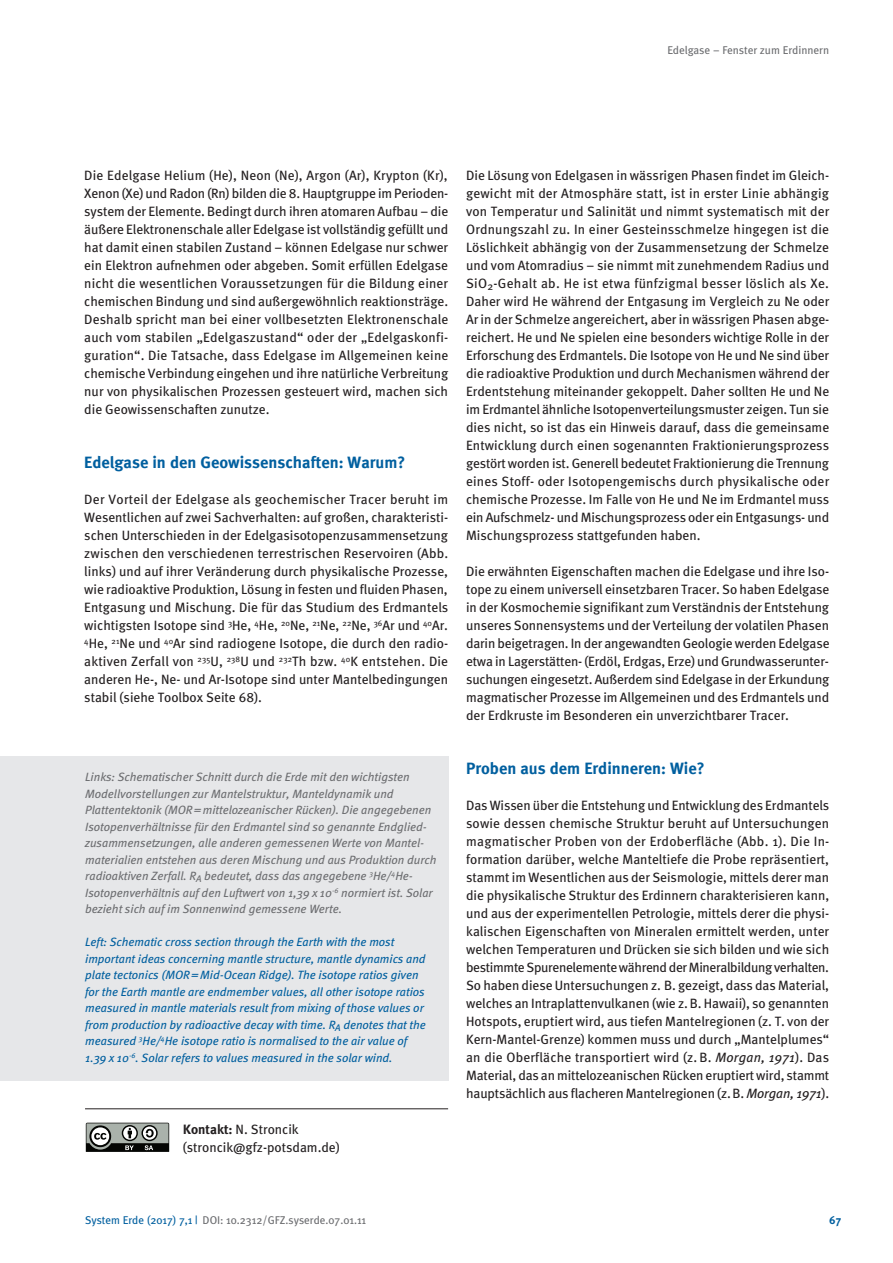
<style>
.page{position:relative;width:893px;height:1263px;background:#fff}
.page>*{position:absolute;margin:0;border:0;box-sizing:border-box;transform-origin:0 0}
.t1{font:700 16.5px "Meta";color:#005f9f}
.t2{font:13.5px/18px "Meta";color:#231f20;text-align:justify}
.t3{font:italic 12px/16.5px "Meta";color:#6c6d70}
.t4{font:italic 12px/16.5px "Meta";color:#005f9f}
.t5{font:11.25px "Meta Plus";color:#6c6d70}
.t6{font:11.25px "Meta";color:#6c6d70}
.t7{font:700 11.25px "Meta";color:#005f9f}
.s1{font-family:"Meta Plus";font-weight:700}
.s2{font-style:italic}
.s3{color:#005f9f}
</style>
<div class="page">
<div style="left:0;top:756px;width:448px;height:324px;background:#e6e7e9"></div>
<hr style="left:85px;top:1108px;width:363px;height:1px;background:#231f20">
<svg style="left:86px;top:1123px;width:84px;height:29px"></svg>
<p class="t6" style="left:667px;top:43px;width:163px">Edelgase – Fenster zum Erdinnern</p>
<p class="t2" style="left:84px;top:166px;width:366px">Die Edelgase Helium (He), Neon (Ne), Argon (Ar), Krypton (Kr), Xenon (Xe) und Radon (Rn) bilden die 8. Hauptgruppe im Perioden&shy;system der Elemente. Bedingt durch ihren atomaren Aufbau – die äußere Elektronenschale aller Edelgase ist vollständig gefüllt und hat damit einen stabilen Zustand – können Edelgase nur schwer ein Elektron aufnehmen oder abgeben. Somit erfüllen Edelgase nicht die wesentlichen Voraussetzungen für die Bildung einer chemischen Bindung und sind außergewöhnlich reaktionsträge.<br>Deshalb spricht man bei einer vollbesetzten Elektronenschale auch vom stabilen „Edelgaszustand“ oder der „Edelgaskonfi&shy;guration“. Die Tatsache, dass Edelgase im Allgemeinen keine chemische Verbindung eingehen und ihre natürliche Verbreitung nur von physikalischen Prozessen gesteuert wird, machen sich die Geowissenschaften zunutze.</p>
<p class="t1" style="left:84px;top:452px;width:322px">Edelgase in den Geowissenschaften: Warum?</p>
<p class="t2" style="left:84px;top:490px;width:366px">Der Vorteil der Edelgase als geochemischer Tracer beruht im Wesentlichen auf zwei Sachverhalten: auf großen, charakteristi&shy;schen Unterschieden in der Edelgasisotopenzusammensetzung zwischen den verschiedenen terrestrischen Reservoiren (Abb. links) und auf ihrer Veränderung durch physikalische Prozesse, wie radioaktive Produktion, Lösung in festen und fluiden Phasen, Entgasung und Mischung. Die für das Studium des Erdmantels wichtigsten Isotope sind <sup>3</sup>He, <sup>4</sup>He, <sup>20</sup>Ne, <sup>21</sup>Ne, <sup>22</sup>Ne, <sup>36</sup>Ar und <sup>40</sup>Ar.<br><sup>4</sup>He, <sup>21</sup>Ne und <sup>40</sup>Ar sind radiogene Isotope, die durch den radio&shy;aktiven Zerfall von <sup>235</sup>U, <sup>238</sup>U und <sup>232</sup>Th bzw. <sup>40</sup>K entstehen. Die anderen He-, Ne- und Ar-Isotope sind unter Mantelbedingungen stabil (siehe Toolbox Seite 68).</p>
<p class="t3" style="left:85px;top:768px;width:353px">Links: Schematischer Schnitt durch die Erde mit den wichtigsten Modellvorstellungen zur Mantelstruktur, Manteldynamik und Plattentektonik (MOR = mittelozeanischer Rücken). Die angegebenen Isotopenverhältnisse für den Erdmantel sind so genannte Endglied&shy;zusammensetzungen, alle anderen gemessenen Werte von Mantel&shy;materialien entstehen aus deren Mischung und aus Produktion durch radioaktiven Zerfall. R<sub>A</sub> bedeutet, dass das angegebene <sup>3</sup>He/<sup>4</sup>He-Isotopenverhältnis auf den Luftwert von 1,39 x 10<sup>-6</sup> normiert ist. Solar bezieht sich auf im Sonnenwind gemessene Werte.</p>
<p class="t4" style="left:85px;top:933px;width:342px">Left: Schematic cross section through the Earth with the most important ideas concerning mantle structure, mantle dynamics and plate tectonics (MOR = Mid-Ocean Ridge). The isotope ratios given for the Earth mantle are endmember values, all other isotope ratios measured in mantle materials result from mixing of those values or from production by radioactive decay with time. R<sub>A</sub> denotes that the measured <sup>3</sup>He/<sup>4</sup>He isotope ratio is normalised to the air value of 1.39 x 10<sup>-6</sup>. Solar refers to values measured in the solar wind.</p>
<p class="t2" style="left:183px;top:1120px;width:158px"><span class="s1">Kontakt:</span> N. Stroncik (stroncik@gfz-potsdam.de)</p>
<p class="t2" style="left:466px;top:166px;width:365px">Die Lösung von Edelgasen in wässrigen Phasen findet im Gleich&shy;gewicht mit der Atmosphäre statt, ist in erster Linie abhängig von Temperatur und Salinität und nimmt systematisch mit der Ordnungszahl zu. In einer Gesteinsschmelze hingegen ist die Löslichkeit abhängig von der Zusammensetzung der Schmelze und vom Atomradius – sie nimmt mit zunehmendem Radius und SiO<sub>2</sub>-Gehalt ab. He ist etwa fünfzigmal besser löslich als Xe.<br>Daher wird He während der Entgasung im Vergleich zu Ne oder Ar in der Schmelze angereichert, aber in wässrigen Phasen abge&shy;reichert. He und Ne spielen eine besonders wichtige Rolle in der Erforschung des Erdmantels. Die Isotope von He und Ne sind über die radioaktive Produktion und durch Mechanismen während der Erdentstehung miteinander gekoppelt. Daher sollten He und Ne im Erdmantel ähnliche Isotopenverteilungsmuster zeigen. Tun sie dies nicht, so ist das ein Hinweis darauf, dass die gemeinsame Entwicklung durch einen sogenannten Fraktionierungsprozess gestört worden ist. Generell bedeutet Fraktionierung die Trennung eines Stoff- oder Isotopengemischs durch physikalische oder chemische Prozesse. Im Falle von He und Ne im Erdmantel muss ein Aufschmelz- und Mischungsprozess oder ein Entgasungs- und Mischungsprozess stattgefunden haben.</p>
<p class="t2" style="left:466px;top:562px;width:365px">Die erwähnten Eigenschaften machen die Edelgase und ihre Iso&shy;tope zu einem universell einsetzbaren Tracer. So haben Edelgase in der Kosmochemie signifikant zum Verständnis der Entstehung unseres Sonnensystems und der Verteilung der volatilen Phasen darin beigetragen. In der angewandten Geologie werden Edelgase etwa in Lagerstätten- (Erdöl, Erdgas, Erze) und Grundwasserunter&shy;suchungen eingesetzt. Außerdem sind Edelgase in der Erkundung magmatischer Prozesse im Allgemeinen und des Erdmantels und der Erdkruste im Besonderen ein unverzichtbarer Tracer.</p>
<p class="t1" style="left:466px;top:758px;width:240px">Proben aus dem Erdinneren: Wie?</p>
<p class="t2" style="left:466px;top:796px;width:365px">Das Wissen über die Entstehung und Entwicklung des Erdmantels sowie dessen chemische Struktur beruht auf Untersuchungen magmatischer Proben von der Erdoberfläche (Abb. 1). Die In&shy;formation darüber, welche Manteltiefe die Probe repräsentiert, stammt im Wesentlichen aus der Seismologie, mittels derer man die physikalische Struktur des Erdinnern charakterisieren kann, und aus der experimentellen Petrologie, mittels derer die physi&shy;kalischen Eigenschaften von Mineralen ermittelt werden, unter welchen Temperaturen und Drücken sie sich bilden und wie sich bestimmte Spurenelemente während der Mineralbildung verhalten.<br>So haben diese Untersuchungen z. B. gezeigt, dass das Material, welches an Intraplattenvulkanen (wie z.B. Hawaii), so genannten Hotspots, eruptiert wird, aus tiefen Mantelregionen (z. T. von der Kern-Mantel-Grenze) kommen muss und durch „Mantelplumes“ an die Oberfläche transportiert wird (z. B. <span class="s2">Morgan, 1971</span>). Das Material, das an mittelozeanischen Rücken eruptiert wird, stammt hauptsächlich aus flacheren Mantelregionen (z.B. <span class="s2">Morgan, 1971</span>).</p>
<p class="t5" style="left:85px;top:1214px;width:283px"><span class="s3">System Erde (2017) 7,1 |</span> DOI: 10.2312/GFZ.syserde.07.01.11</p>
<p class="t7" style="left:829px;top:1213px;width:13px">67</p>
</div>
